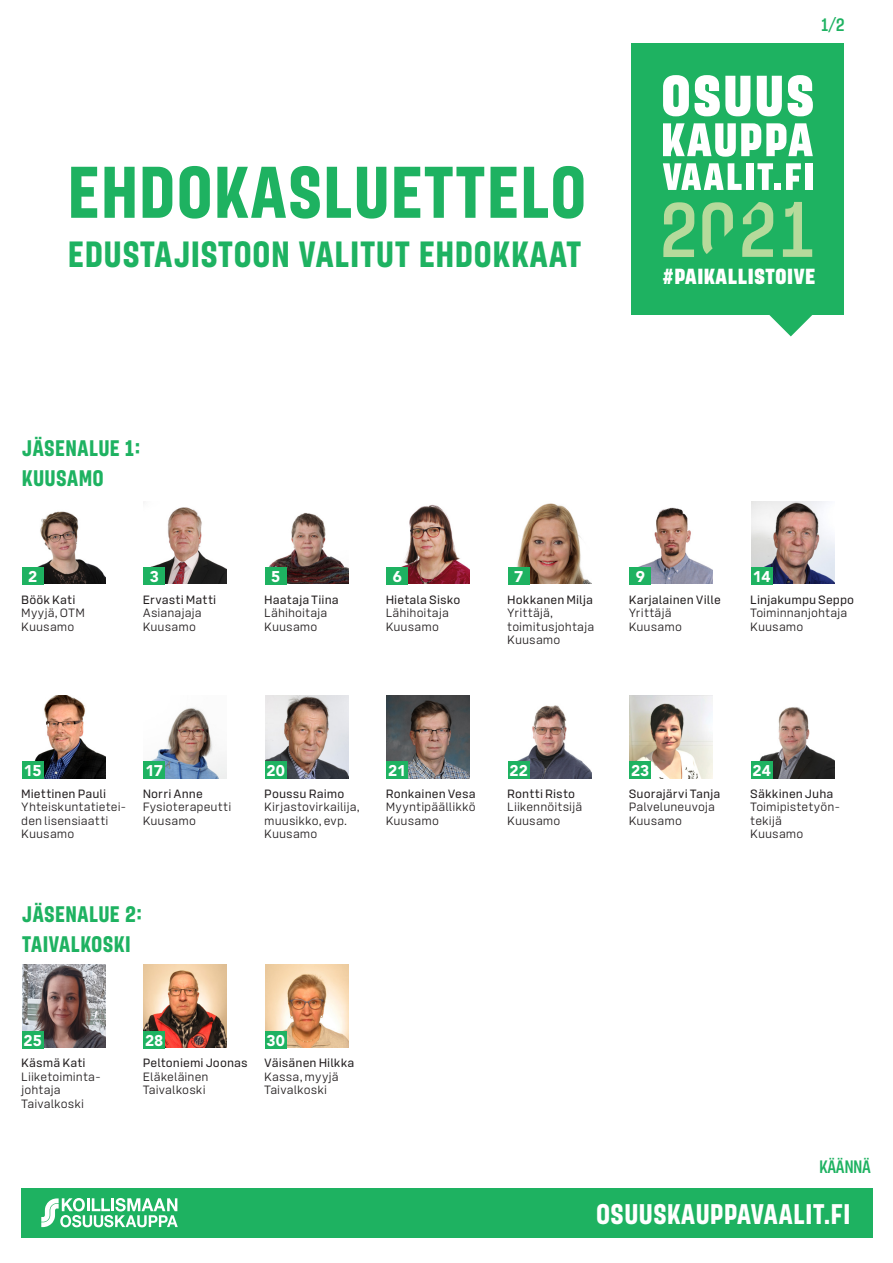
<style>
.page{position:relative;width:893px;height:1263px;background:#fff}
.page>*{position:absolute;margin:0;border:0;box-sizing:border-box;transform-origin:0 0}
.t1{font:700 72.9px "S Bonus Display";letter-spacing:.04em;color:#1eb261}
.t2{font:700 36.45px "S Bonus Display";letter-spacing:.045em;color:#1eb261}
.t3{font:700 28.35px "S Bonus Display";letter-spacing:.04em;color:#fff}
.t4{font:700 22.5px/30.3px "S Bonus Display";letter-spacing:.04em;color:#1eb261}
.t5{font:900 21.9px "S Bonus Display";letter-spacing:.045em;color:#fff}
.t6{font:600 18px "S Bonus Display";color:#1eb261}
.t7{font:900 15.45px "Avenir LT Std";letter-spacing:-.005em;color:#fff}
.t8{font:12px/13.5px "S Bonus Text";letter-spacing:.005em;color:#231f20}
.t9{font:500 12px "S Bonus Text";letter-spacing:.005em;color:#231f20}
</style>
<div class="page">
<img style="left:37px;top:511px;width:68px;height:73px">
<div style="left:22px;top:567px;width:21px;height:18px;background:#1eb261"></div>
<img style="left:150px;top:507px;width:77px;height:77px">
<div style="left:144px;top:567px;width:21px;height:18px;background:#1eb261"></div>
<img style="left:269px;top:513px;width:79px;height:71px">
<div style="left:265px;top:567px;width:21px;height:18px;background:#1eb261"></div>
<img style="left:401px;top:504px;width:69px;height:80px">
<div style="left:387px;top:567px;width:21px;height:18px;background:#1eb261"></div>
<img style="left:517px;top:503px;width:74px;height:81px">
<div style="left:508px;top:567px;width:21px;height:18px;background:#1eb261"></div>
<img style="left:638px;top:507px;width:75px;height:77px">
<div style="left:630px;top:567px;width:21px;height:18px;background:#1eb261"></div>
<img style="left:751px;top:501px;width:83px;height:83px">
<div style="left:751px;top:567px;width:21px;height:18px;background:#1eb261"></div>
<img style="left:22px;top:695px;width:83px;height:83px">
<div style="left:22px;top:762px;width:21px;height:17px;background:#1eb261"></div>
<img style="left:144px;top:707px;width:83px;height:71px">
<div style="left:144px;top:762px;width:21px;height:17px;background:#1eb261"></div>
<img style="left:265px;top:695px;width:83px;height:83px">
<div style="left:265px;top:762px;width:21px;height:17px;background:#1eb261"></div>
<img style="left:387px;top:695px;width:83px;height:83px">
<div style="left:387px;top:762px;width:21px;height:17px;background:#1eb261"></div>
<img style="left:508px;top:705px;width:83px;height:73px">
<div style="left:508px;top:762px;width:21px;height:17px;background:#1eb261"></div>
<img style="left:630px;top:695px;width:83px;height:83px">
<div style="left:630px;top:762px;width:21px;height:17px;background:#1eb261"></div>
<img style="left:751px;top:707px;width:83px;height:71px">
<div style="left:751px;top:762px;width:21px;height:17px;background:#1eb261"></div>
<img style="left:22px;top:964px;width:83px;height:83px">
<div style="left:22px;top:1031px;width:21px;height:17px;background:#1eb261"></div>
<img style="left:144px;top:964px;width:83px;height:83px">
<div style="left:144px;top:1031px;width:21px;height:17px;background:#1eb261"></div>
<img style="left:265px;top:964px;width:83px;height:83px">
<div style="left:265px;top:1031px;width:21px;height:17px;background:#1eb261"></div>
<svg style="left:769px;top:315px;width:43px;height:21px"></svg>
<div style="left:632px;top:44px;width:212px;height:271px;background:#1eb261"></div>
<svg style="left:663px;top:75px;width:87px;height:41px"></svg>
<svg style="left:757px;top:76px;width:25px;height:40px"></svg>
<svg style="left:788px;top:75px;width:25px;height:41px"></svg>
<svg style="left:663px;top:123px;width:150px;height:34px"></svg>
<svg style="left:663px;top:163px;width:79px;height:27px"></svg>
<div style="left:746px;top:163px;width:7px;height:27px;background:#fff"></div>
<svg style="left:757px;top:163px;width:44px;height:27px"></svg>
<div style="left:805px;top:163px;width:7px;height:27px;background:#fff"></div>
<svg style="left:663px;top:202px;width:31px;height:55px"></svg>
<svg style="left:702px;top:202px;width:31px;height:52px"></svg>
<svg style="left:742px;top:202px;width:31px;height:55px"></svg>
<svg style="left:783px;top:202px;width:29px;height:55px"></svg>
<div style="left:21px;top:1188px;width:852px;height:50px;background:#1eb261"></div>
<svg style="left:41px;top:1198px;width:137px;height:29px"></svg>
<h1 class="t1" style="left:69px;top:147px;width:518px">EHDOKASLUETTELO</h1>
<h2 class="t2" style="left:69px;top:232px;width:514px">EDUSTAJISTOON VALITUT EHDOKKAAT</h2>
<h3 class="t6" style="left:821px;top:14px;width:25px">1/2</h3>
<h3 class="t5" style="left:663px;top:263px;width:154px">#PAIKALLISTOIVE</h3>
<h3 class="t4" style="left:22px;top:433px;width:119px">JÄSENALUE 1:<br>KUUSAMO</h3>
<p class="t7" style="left:28px;top:567px;width:11px">2</p>
<p class="t9" style="left:21px;top:592px;width:56px">Böök Kati</p>
<p class="t8" style="left:21px;top:606px;width:65px">Myyjä, OTM<br>Kuusamo</p>
<p class="t7" style="left:150px;top:567px;width:11px">3</p>
<p class="t9" style="left:143px;top:592px;width:75px">Ervasti Matti</p>
<p class="t8" style="left:143px;top:606px;width:60px">Asianajaja<br>Kuusamo</p>
<p class="t7" style="left:271px;top:567px;width:11px">5</p>
<p class="t9" style="left:264px;top:592px;width:76px">Haataja Tiina</p>
<p class="t8" style="left:264px;top:606px;width:65px">Lähihoitaja<br>Kuusamo</p>
<p class="t7" style="left:393px;top:567px;width:11px">6</p>
<p class="t9" style="left:386px;top:592px;width:76px">Hietala Sisko</p>
<p class="t8" style="left:386px;top:606px;width:65px">Lähihoitaja<br>Kuusamo</p>
<p class="t7" style="left:514px;top:567px;width:11px">7</p>
<p class="t9" style="left:507px;top:592px;width:87px">Hokkanen Milja</p>
<p class="t8" style="left:507px;top:606px;width:88px">Yrittäjä, toimitusjohtaja<br>Kuusamo</p>
<p class="t7" style="left:636px;top:567px;width:11px">9</p>
<p class="t9" style="left:629px;top:592px;width:94px">Karjalainen Ville</p>
<p class="t8" style="left:629px;top:606px;width:55px">Yrittäjä<br>Kuusamo</p>
<p class="t7" style="left:753px;top:567px;width:19px">14</p>
<p class="t9" style="left:750px;top:592px;width:106px">Linjakumpu Seppo</p>
<p class="t8" style="left:750px;top:606px;width:99px">Toiminnanjohtaja<br>Kuusamo</p>
<p class="t7" style="left:24px;top:761px;width:19px">15</p>
<p class="t9" style="left:21px;top:786px;width:86px">Miettinen Pauli</p>
<p class="t8" style="left:21px;top:800px;width:107px">Yhteiskuntatietei&shy;den lisensiaatti<br>Kuusamo</p>
<p class="t7" style="left:146px;top:761px;width:19px">17</p>
<p class="t9" style="left:143px;top:786px;width:62px">Norri Anne</p>
<p class="t8" style="left:143px;top:800px;width:90px">Fysioterapeutti<br>Kuusamo</p>
<h3 class="t4" style="left:22px;top:899px;width:121px">JÄSENALUE 2:<br>TAIVALKOSKI</h3>
<p class="t7" style="left:267px;top:761px;width:20px">20</p>
<p class="t9" style="left:264px;top:786px;width:82px">Poussu Raimo</p>
<p class="t8" style="left:264px;top:800px;width:97px">Kirjastovirkailija, muusikko, evp.<br>Kuusamo</p>
<p class="t7" style="left:388px;top:761px;width:20px">21</p>
<p class="t9" style="left:386px;top:786px;width:92px">Ronkainen Vesa</p>
<p class="t8" style="left:386px;top:800px;width:91px">Myyntipäällikkö<br>Kuusamo</p>
<p class="t7" style="left:24px;top:1031px;width:20px">25</p>
<p class="t9" style="left:21px;top:1056px;width:66px">Käsmä Kati</p>
<p class="t8" style="left:21px;top:1070px;width:81px">Liiketoiminta&shy;johtaja<br>Taivalkoski</p>
<p class="t7" style="left:145px;top:1031px;width:20px">28</p>
<p class="t9" style="left:143px;top:1056px;width:107px">Peltoniemi Joonas</p>
<p class="t8" style="left:143px;top:1070px;width:67px">Eläkeläinen<br>Taivalkoski</p>
<p class="t7" style="left:267px;top:1031px;width:20px">30</p>
<p class="t9" style="left:264px;top:1056px;width:92px">Väisänen Hilkka</p>
<p class="t8" style="left:264px;top:1070px;width:76px">Kassa, myyjä<br>Taivalkoski</p>
<p class="t7" style="left:510px;top:761px;width:20px">22</p>
<p class="t9" style="left:507px;top:786px;width:69px">Rontti Risto</p>
<p class="t8" style="left:507px;top:800px;width:77px">Liikennöitsijä<br>Kuusamo</p>
<p class="t7" style="left:631px;top:761px;width:20px">23</p>
<p class="t9" style="left:629px;top:786px;width:93px">Suorajärvi Tanja</p>
<p class="t8" style="left:629px;top:800px;width:88px">Palveluneuvoja<br>Kuusamo</p>
<p class="t7" style="left:752px;top:761px;width:20px">24</p>
<p class="t9" style="left:750px;top:786px;width:85px">Säkkinen Juha</p>
<p class="t8" style="left:750px;top:800px;width:92px">Toimipistetyön&shy;tekijä<br>Kuusamo</p>
<h3 class="t6" style="left:819px;top:1155px;width:53px">KÄÄNNÄ</h3>
<h3 class="t3" style="left:596px;top:1197px;width:255px">OSUUSKAUPPAVAALIT.FI</h3>
</div>
